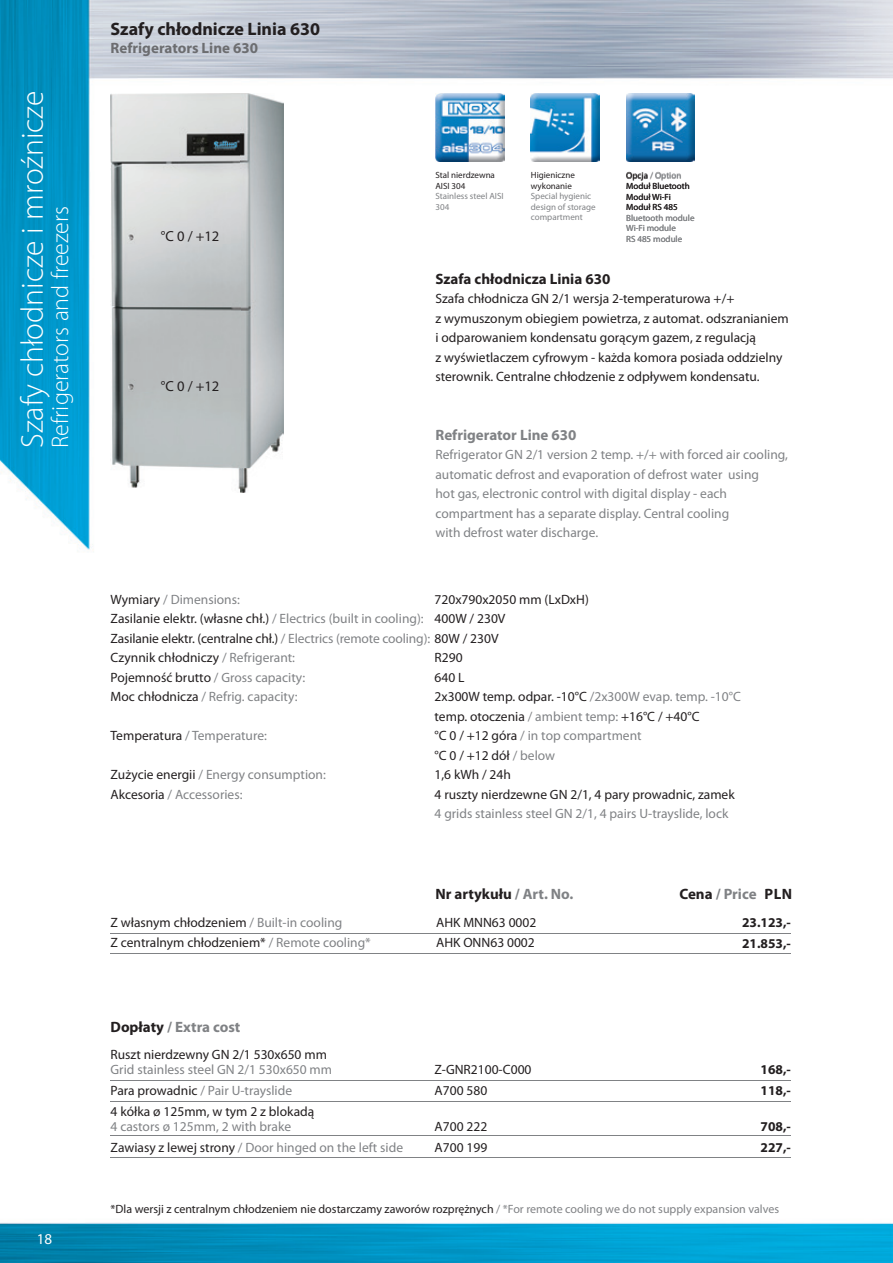
<style>
.page{position:relative;width:893px;height:1263px;background:#fff}
.page>*{position:absolute;margin:0;border:0;box-sizing:border-box;transform-origin:0 0}
.t1{font:300 31.5px "Myriad Pro";color:#fff}
.t2{font:300 24px "Myriad Pro";color:#fff}
.t3{font:700 18px "Myriad Pro";color:#231f20}
.t4{font:700 15px "Myriad Pro";color:#231f20}
.t5{font:700 15px "Myriad Pro";color:#808285}
.t6{font:700 15px "Myriad Pro";color:#6c6d70}
.t7{font:15px "Myriad Pro";color:#fff}
.t8{font:14.55px "Myriad Pro";color:#231f20}
.t9{font:13.5px/19.5px "Myriad Pro";color:#231f20}
.t10{font:13.5px/19.5px "Myriad Pro";color:#808285}
.t11{font:700 13.5px/20.2px "Myriad Pro";color:#231f20}
.t12{font:12px "Myriad Pro";color:#231f20}
.t13{font:9px/10.5px "Myriad Pro";color:#808285}
.t14{font:9px/10.5px "Myriad Pro";color:#231f20}
.s1{color:#808285}
.s2{color:#231f20}
</style>
<div class="page">
<img style="left:0;top:0;width:893px;height:1263px">
<hr style="left:111px;top:953px;width:680px;height:1px;background:#808285">
<hr style="left:111px;top:933px;width:680px;height:1px;background:#808285">
<hr style="left:111px;top:1101px;width:680px;height:1px;background:#808285">
<hr style="left:111px;top:1080px;width:680px;height:1px;background:#808285">
<hr style="left:111px;top:1135px;width:680px;height:1px;background:#808285">
<hr style="left:111px;top:1157px;width:680px;height:1px;background:#808285">
<img style="left:435px;top:93px;width:69px;height:69px">
<img style="left:531px;top:93px;width:68px;height:69px">
<img style="left:111px;top:93px;width:173px;height:399px">
<img style="left:626px;top:93px;width:69px;height:69px">
<h1 class="t1" style="left:13px;top:448px;width:359px;rotate:-90deg">Szafy chłodnicze i mroźnicze</h1>
<h2 class="t2" style="left:46px;top:448px;width:244px;rotate:-90deg">Refrigerators and freezers</h2>
<p class="t7" style="left:37px;top:1230px;width:17px">18</p>
<h3 class="t3" style="left:111px;top:18px;width:211px">Szafy chłodnicze Linia 630</h3>
<p class="t6" style="left:111px;top:39px;width:149px">Refrigerators Line 630</p>
<p class="t8" style="left:161px;top:227px;width:60px">°C 0 / +12</p>
<p class="t8" style="left:161px;top:378px;width:60px">°C 0 / +12</p>
<p class="t14" style="left:435px;top:170px;width:61px">Stal nierdzewna<br>AISI 304</p>
<p class="t13" style="left:435px;top:191px;width:70px">Stainless steel AISI<br>304</p>
<p class="t14" style="left:531px;top:170px;width:46px">Higieniczne wykonanie</p>
<p class="t13" style="left:531px;top:191px;width:66px">Special hygienic design of storage compartment</p>
<p class="t14" style="left:626px;top:170px;width:65px">Opcja <span class="s1">/ Option<br></span>Moduł Bluetooth<br>Moduł Wi-Fi<br>Moduł RS 485</p>
<p class="t13" style="left:626px;top:212px;width:70px">Bluetooth module<br>Wi-Fi module<br>RS 485 module</p>
<p class="t4" style="left:435px;top:269px;width:176px">Szafa chłodnicza Linia 630</p>
<p class="t9" style="left:435px;top:289px;width:355px">Szafa chłodnicza GN 2/1 wersja 2-temperaturowa +/+<br>z wymuszonym obiegiem powietrza, z automat. odszranianiem i odparowaniem kondensatu gorącym gazem, z regulacją<br>z wyświetlaczem cyfrowym - każda komora posiada oddzielny sterownik. Centralne chłodzenie z odpływem kondensatu.</p>
<p class="t5" style="left:435px;top:425px;width:143px">Refrigerator Line 630</p>
<p class="t10" style="left:435px;top:445px;width:354px">Refrigerator GN 2/1 version 2 temp. +/+ with forced air cooling, automatic defrost and evaporation of defrost water using<br>hot gas, electronic control with digital display - each compartment has a separate display. Central cooling<br>with defrost water discharge.</p>
<p class="t9" style="left:111px;top:589px;width:480px;text-indent:324px">720x790x2050 mm (LxDxH)<br>Zasilanie elektr. (własne chł.) <span class="s1">/ Electrics (built in cooling):</span> 400W / 230V<br>Zasilanie elektr. (centralne chł.) <span class="s1">/ Electrics (remote cooling):</span> 80W / 230V<br>Czynnik chłodniczy <span class="s1">/ Refrigerant:</span></p>
<p class="t10" style="left:111px;top:589px;width:131px"><span class="s2">Wymiary</span> / Dimensions:</p>
<p class="t9" style="left:435px;top:648px;width:30px">R290</p>
<p class="t9" style="left:111px;top:667px;width:196px">Pojemność brutto <span class="s1">/ Gross capacity:</span></p>
<p class="t9" style="left:435px;top:667px;width:32px">640 L</p>
<p class="t10" style="left:111px;top:687px;width:189px"><span class="s2">Moc chłodnicza</span> / Refrig. capacity:</p>
<p class="t9" style="left:435px;top:687px;width:308px">2x300W temp. odpar. -10°C <span class="s1">/2x300W evap. temp. -10°C </span>temp. otoczenia <span class="s1">/ ambient temp:</span> +16°C / +40°C</p>
<p class="t10" style="left:111px;top:726px;width:158px"><span class="s2">Temperatura</span> / Temperature:</p>
<p class="t10" style="left:435px;top:726px;width:209px"><span class="s2">°C 0 / +12 góra</span> / in top compartment <span class="s2">°C 0 / +12 dół</span> / below</p>
<p class="t10" style="left:111px;top:765px;width:217px"><span class="s2">Zużycie energii</span> / Energy consumption:</p>
<p class="t9" style="left:435px;top:765px;width:78px">1,6 kWh / 24h</p>
<p class="t10" style="left:111px;top:784px;width:133px"><span class="s2">Akcesoria</span> / Accessories:</p>
<p class="t9" style="left:435px;top:784px;width:302px">4 ruszty nierdzewne GN 2/1, 4 pary prowadnic, zamek</p>
<p class="t10" style="left:435px;top:804px;width:295px">4 grids stainless steel GN 2/1, 4 pairs U-trayslide, lock</p>
<p class="t4" style="left:435px;top:884px;width:139px">Nr artykułu <span class="s1">/ Art. No.</span></p>
<p class="t4" style="left:679px;top:884px;width:114px">Cena <span class="s1">/ Price</span> PLN</p>
<p class="t9" style="left:111px;top:913px;width:233px">Z własnym chłodzeniem <span class="s1">/ Built-in cooling</span></p>
<p class="t9" style="left:436px;top:913px;width:102px">AHK MNN63 0002</p>
<p class="t9" style="left:111px;top:932px;width:262px">Z centralnym chłodzeniem* <span class="s1">/ Remote cooling*</span></p>
<p class="t9" style="left:436px;top:932px;width:100px">AHK ONN63 0002</p>
<p class="t5" style="left:111px;top:1017px;width:131px"><span class="s2">Dopłaty</span> / Extra cost</p>
<p class="t9" style="left:111px;top:1044px;width:218px">Ruszt nierdzewny GN 2/1 530x650 mm</p>
<p class="t10" style="left:111px;top:1059px;width:223px">Grid stainless steel GN 2/1 530x650 mm</p>
<p class="t9" style="left:435px;top:1059px;width:98px">Z-GNR2100-C000</p>
<p class="t10" style="left:111px;top:1080px;width:183px"><span class="s2">Para prowadnic</span> / Pair U-trayslide</p>
<p class="t9" style="left:435px;top:1080px;width:54px">A700 580</p>
<p class="t9" style="left:111px;top:1101px;width:205px">4 kółka ø 125mm, w tym 2 z blokadą</p>
<p class="t10" style="left:111px;top:1116px;width:182px">4 castors ø 125mm, 2 with brake</p>
<p class="t9" style="left:435px;top:1116px;width:54px">A700 222</p>
<p class="t10" style="left:111px;top:1137px;width:294px"><span class="s2">Zawiasy z lewej strony</span> / Door hinged on the left side</p>
<p class="t9" style="left:435px;top:1137px;width:54px">A700 199</p>
<p class="t11" style="left:742px;top:912px;width:50px">23.123,-<br>21.853,-</p>
<p class="t11" style="left:761px;top:1058px;width:32px;line-height:21.3px">168,-<br>118,-</p>
<p class="t11" style="left:761px;top:1115px;width:32px;line-height:21.5px">708,-<br>227,-</p>
<p class="t12" style="left:111px;top:1202px;width:670px">*Dla wersji z centralnym chłodzeniem nie dostarczamy zaworów rozprężnych <span class="s1">/ *For remote cooling we do not supply expansion valves</span></p>
</div>
